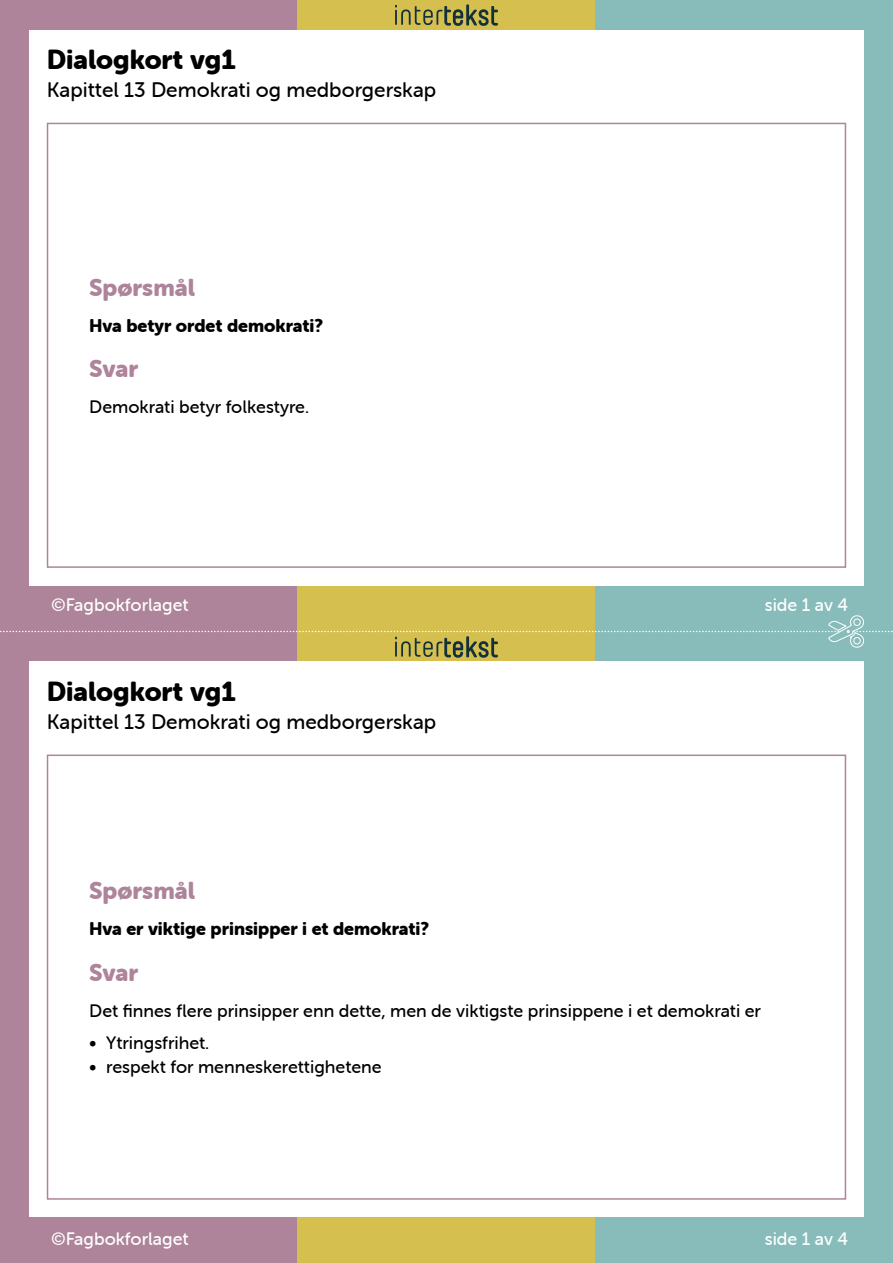
<style>
.page{position:relative;width:893px;height:1263px;background:#fff}
.page>*{position:absolute;margin:0;border:0;box-sizing:border-box;transform-origin:0 0}
.t1{font:27px "Museo Sans Rounded 900";color:#000}
.Card_Heading{font:24px "Museo Sans Rounded 900";color:#ae849a}
.t2{font:21px "Museo Sans Rounded 500";color:#000}
.Svar{font:18px "Museo Sans Rounded 500";color:#000}
.Sporsmal{font:18px "Museo Sans Rounded 900";color:#000}
.t3{font:18px "Museo Sans Rounded 500";color:#fff}
</style>
<div class="page">
<div style="left:0;top:0;width:298px;height:632px;background:#ae849a"></div>
<div style="left:0;top:632px;width:298px;height:631px;background:#ae849a"></div>
<div style="left:298px;top:0;width:297px;height:632px;background:#d5bf4f"></div>
<div style="left:298px;top:632px;width:297px;height:631px;background:#d5bf4f"></div>
<div style="left:595px;top:0;width:298px;height:632px;background:#88bcba"></div>
<div style="left:595px;top:632px;width:298px;height:631px;background:#88bcba"></div>
<svg style="left:395px;top:4px;width:103px;height:22px"></svg>
<svg style="left:0;top:615px;width:893px;height:43px"></svg>
<div style="left:29px;top:30px;width:835px;height:555px;background:#fff"></div>
<div style="left:29px;top:662px;width:835px;height:555px;background:#fff"></div>
<div style="left:47px;top:123px;width:799px;height:445px;border:2px solid #ae849a"></div>
<div style="left:47px;top:754px;width:799px;height:446px;border:2px solid #ae849a"></div>
<h1 class="t1" style="left:47px;top:44px;width:190px">Dialogkort vg1</h1>
<p class="t2" style="left:47px;top:78px;width:391px">Kapittel 13 Demokrati og medborgerskap</p>
<p class="Card_Heading" style="left:89px;top:274px;width:107px">Spørsmål</p>
<p class="Sporsmal" style="left:89px;top:315px;width:235px">Hva betyr ordet demokrati?</p>
<p class="Card_Heading" style="left:89px;top:355px;width:50px">Svar</p>
<p class="Svar" style="left:89px;top:397px;width:221px">Demokrati betyr folkestyre.</p>
<p class="t3" style="left:51px;top:595px;width:139px">©Fagbokforlaget</p>
<p class="t3" style="left:765px;top:595px;width:85px">side 1 av 4</p>
<h1 class="t1" style="left:47px;top:676px;width:190px">Dialogkort vg1</h1>
<p class="t2" style="left:47px;top:710px;width:391px">Kapittel 13 Demokrati og medborgerskap</p>
<p class="Card_Heading" style="left:89px;top:877px;width:107px">Spørsmål</p>
<p class="Sporsmal" style="left:89px;top:919px;width:341px">Hva er viktige prinsipper i et demokrati?</p>
<p class="Card_Heading" style="left:89px;top:958px;width:50px">Svar</p>
<p class="Svar" style="left:89px;top:1000px;width:673px">Det finnes flere prinsipper enn dette, men de viktigste prinsippene i et demokrati er</p>
<p class="Svar" style="left:89px;top:1033px;width:122px">• Ytringsfrihet.</p>
<p class="Svar" style="left:89px;top:1057px;width:294px">• respekt for menneskerettighetene</p>
<p class="t3" style="left:51px;top:1228px;width:139px">©Fagbokforlaget</p>
<p class="t3" style="left:765px;top:1228px;width:85px">side 1 av 4</p>
</div>
